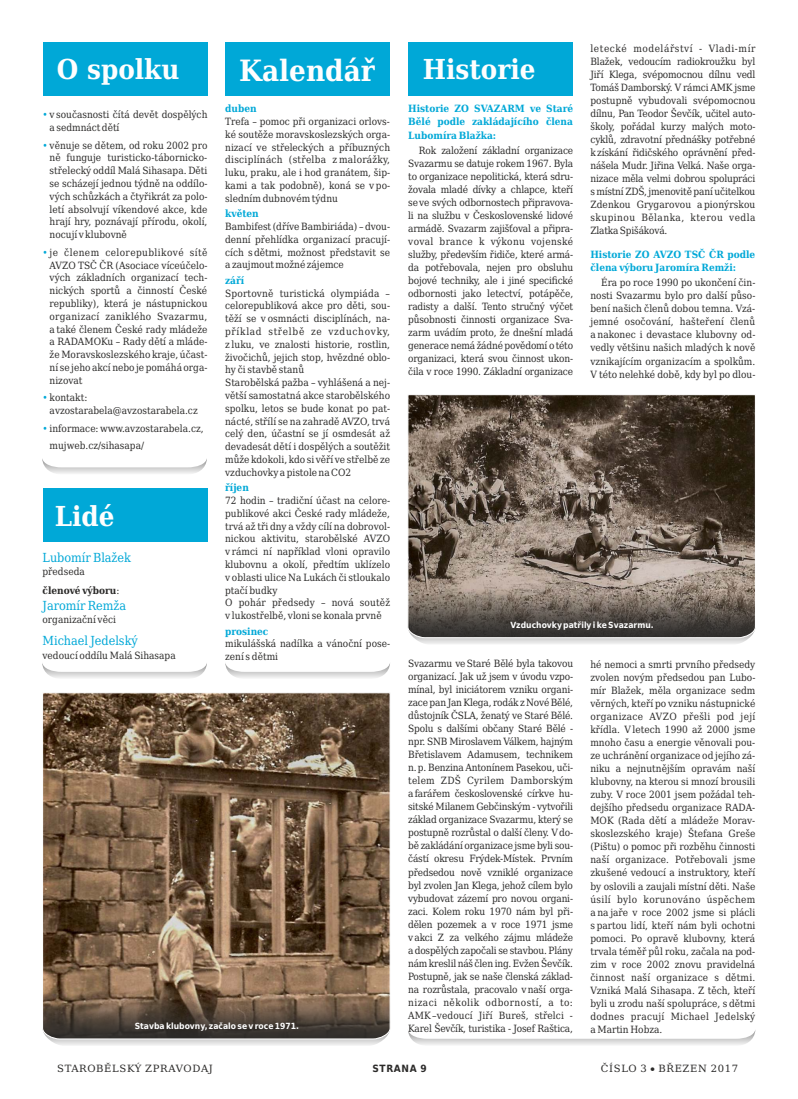
<style>
.page{position:relative;width:798px;height:1099px;background:#fff}
.page>*{position:absolute;margin:0;border:0;box-sizing:border-box;transform-origin:0 0}
.t1{font:700 29.38px "DejaVu Serif Condensed";color:#fefefe}
.t2{font:700 27.5px "DejaVu Serif Condensed";color:#fefefe}
.t3{font:12.5px "DejaVu Serif Condensed";color:#00a8d7}
.t4{font:10px/13px "DejaVu Serif Condensed";color:#2b2a29;text-align:justify}
.t5{font:700 10px/13.1px "DejaVu Serif Condensed";color:#00a8d7;text-align:justify}
.t6{font:10px "DejaVu Serif";letter-spacing:.065em;color:#2b2a29}
.t7{font:700 10px/18.8px "DejaVu Serif Condensed";color:#2b2a29}
.t8{font:700 10px "DejaVu Sans Condensed";letter-spacing:.06em;color:#2b2a29}
.t9{font:700 8.5px "DejaVu Sans Condensed";color:#fefefe}
.s1{color:#00a8d7}
.s2{font-weight:400}
</style>
<div class="page">
<svg style="left:42px;top:459px;width:165px;height:15px"></svg>
<div style="left:43px;top:488px;width:164px;height:53px;background:#00a8d7"></div>
<div style="left:43px;top:43px;width:164px;height:53px;background:#00a8d7"></div>
<svg style="left:42px;top:663px;width:165px;height:15px"></svg>
<div style="left:225px;top:43px;width:165px;height:53px;background:#00a8d7"></div>
<div style="left:408px;top:43px;width:165px;height:53px;background:#00a8d7"></div>
<svg style="left:414px;top:638px;width:335px;height:6px"></svg>
<svg style="left:407px;top:394px;width:349px;height:244px;background:#6c6055"></svg>
<svg style="left:225px;top:663px;width:165px;height:15px"></svg>
<svg style="left:50px;top:1040px;width:333px;height:5px;background:#e1e1e1"></svg>
<svg style="left:42px;top:692px;width:349px;height:348px;background:#765e48"></svg>
<svg style="left:408px;top:1030px;width:347px;height:15px"></svg>
<p class="t4" style="left:590px;top:43px;width:166px">letecké modelářství - Vladi-mír Blažek, vedoucím radiokroužku byl Jiří Klega, svépomocnou dílnu vedl Tomáš Damborský. V rámci AMK jsme postupně vybudovali svépomocnou dílnu, Pan Teodor Ševčík, učitel auto&shy;školy, pořádal kurzy malých moto&shy;cyklů, zdravotní přednášky potřebné kzískání řidičského oprávnění před&shy;nášela Mudr. Jiřina Velká. Naše orga&shy;nizace měla velmi dobrou spolupráci smístní ZDŠ, jmenovitě paní učitelkou Zdenkou Grygarovou a pionýrskou skupinou Bělanka, kterou vedla Zlatka Spišáková.</p>
<p class="t5" style="left:590px;top:249px;width:166px">Historie ZO AVZO TSČ ČR podle člena výboru Jaromíra Remži:</p>
<p class="t4" style="left:590px;top:277px;width:166px;text-indent:11px">Éra po roce 1990 po ukončení čin&shy;nosti Svazarmu bylo pro další půso&shy;bení našich členů dobou temna. Vzá&shy;jemné osočování, hašteření členů a nakonec i devastace klubovny od&shy;vedly většinu našich mladých k nově vznikajícím organizacím a spolkům.<br>V této nelehké době, kdy byl po dlou-</p>
<h1 class="t1" style="left:239px;top:58px;width:137px">Kalendář</h1>
<h2 class="t2" style="left:422px;top:58px;width:114px">Historie</h2>
<p class="t5" style="left:408px;top:103px;width:166px">Historie ZO SVAZARM ve Staré Bělé podle zakládajícího člena Lubomíra Blažka:</p>
<p class="t4" style="left:408px;top:145px;width:166px;text-indent:11px">Rok založení základní organizace Svazarmu se datuje rokem 1967. Byla to organizace nepolitická, která sdru&shy;žovala mladé dívky a chlapce, kteří seve svých odbornostech připravova&shy;li na službu v Československé lidové armádě. Svazarm zajišťoval a připra&shy;voval brance k výkonu vojenské služby, především řidiče, které armá&shy;da potřebovala, nejen pro obsluhu bojové techniky, ale i jiné specifické odbornosti jako letectví, potápěče, radisty a další. Tento stručný výčet působnosti činnosti organizace Sva&shy;zarm uvádím proto, že dnešní mladá generace nemá žádné povědomí otéto organizaci, která svou činnost ukon&shy;čila v roce 1990. Základní organizace</p>
<h2 class="t2" style="left:57px;top:58px;width:124px">O spolku</h2>
<p class="t4" style="left:50px;top:109px;width:159px;text-indent:-7px"><span class="s1">•</span> v současnosti čítá devět dospělých a sedmnáct dětí</p>
<p class="t4" style="left:50px;top:140px;width:159px;text-indent:-7px"><span class="s1">•</span> věnuje se dětem, od roku 2002 pro ně funguje turisticko-tábornicko&shy;střelecký oddíl Malá Sihasapa. Děti se scházejí jednou týdně na oddílo&shy;vých schůzkách a čtyřikrát za polo&shy;letí absolvují víkendové akce, kde hrají hry, poznávají přírodu, okolí, nocují v klubovně</p>
<p class="t4" style="left:50px;top:247px;width:159px;text-indent:-7px"><span class="s1">•</span> je členem celorepublikové sítě AVZO TSČ ČR (Asociace víceúčelo&shy;vých základních organizací tech&shy;nických sportů a činností České republiky), která je nástupnickou organizací zaniklého Svazarmu, a také členem České rady mládeže a RADAMOKu – Rady dětí a mláde&shy;že Moravskoslezského kraje, účast&shy;ní se jeho akcí nebo je pomáhá orga&shy;nizovat</p>
<p class="t4" style="left:50px;top:392px;width:149px;text-indent:-7px"><span class="s1">•</span> kontakt: avzostarabela@avzostarabela.cz</p>
<p class="t4" style="left:50px;top:420px;width:155px;line-height:17.5px;text-indent:-7px"><span class="s1">•</span> informace: www.avzostarabela.cz, mujweb.cz/sihasapa/</p>
<p class="t5" style="left:225px;top:103px;width:33px">duben</p>
<p class="t4" style="left:225px;top:116px;width:166px">Trefa – pomoc při organizaci orlovs&shy;ké soutěže moravskoslezských orga&shy;nizací ve střeleckých a příbuzných disciplínách (střelba z malorážky, luku, praku, ale i hod granátem, šip&shy;kami a tak podobně), koná se v po&shy;sledním dubnovém týdnu</p>
<p class="t5" style="left:225px;top:208px;width:35px">květen</p>
<p class="t4" style="left:225px;top:221px;width:166px">Bambifest (dříve Bambiriáda) – dvou&shy;denní přehlídka organizací pracují&shy;cích s dětmi, možnost představit se a zaujmout možné zájemce</p>
<p class="t5" style="left:225px;top:274px;width:21px">září</p>
<p class="t4" style="left:225px;top:287px;width:166px;text-align:left">Sportovně turistická olympiáda – celorepubliková akce pro děti, sou&shy;těží se v osmnácti disciplínách, na&shy;příklad střelbě ze vzduchovky, z luku, ve znalosti historie, rostlin, živočichů, jejich stop, hvězdné oblo&shy;hy či stavbě stanů<br>Starobělská pažba – vyhlášená a nej&shy;větší samostatná akce starobělského spolku, letos se bude konat po pat&shy;nácté, střílí se na zahradě AVZO, trvá celý den, účastní se jí osmdesát až devadesát dětí i dospělých a soutěžit může kdokoli, kdo si věří ve střelbě ze vzduchovky a pistole na CO2</p>
<p class="t5" style="left:225px;top:482px;width:25px">říjen</p>
<p class="t4" style="left:225px;top:495px;width:166px;text-align:left">72 hodin – tradiční účast na celore&shy;publikové akci České rady mládeže, trvá až tři dny a vždy cílí na dobrovol&shy;nickou aktivitu, starobělské AVZO v rámci ní například vloni opravilo klubovnu a okolí, předtím uklízelo v oblasti ulice Na Lukách či stloukalo ptačí budky<br>O pohár předsedy – nová soutěž v lukostřelbě, vloni se konala prvně</p>
<p class="t5" style="left:225px;top:625px;width:45px">prosinec</p>
<p class="t4" style="left:225px;top:638px;width:166px">mikulášská nadílka a vánoční pose&shy;zení s dětmi</p>
<h2 class="t2" style="left:55px;top:505px;width:61px">Lidé</h2>
<p class="t3" style="left:43px;top:552px;width:90px">Lubomír Blažek</p>
<p class="t7" style="left:43px;top:563px;width:78px"><span class="s2">předseda </span>členové výboru<span class="s2">:</span></p>
<p class="t3" style="left:43px;top:600px;width:85px">Jaromír Remža</p>
<p class="t4" style="left:43px;top:614px;width:75px">organizační věci</p>
<p class="t3" style="left:43px;top:635px;width:97px">Michael Jedelský</p>
<p class="t4" style="left:43px;top:649px;width:135px">vedoucí oddílu Malá Sihasapa</p>
<p class="t9" style="left:510px;top:621px;width:145px">Vzduchovky patřily i ke Svazarmu.</p>
<p class="t4" style="left:408px;top:657px;width:166px">Svazarmu veStaré Bělé byla takovou organizací. Jak už jsem v úvodu vzpo&shy;mínal, byl iniciátorem vzniku organi&shy;zace pan Jan Klega, rodák zNové Bělé, důstojník ČSLA, ženatý ve Staré Bělé.<br>Spolu s dalšími občany Staré Bělé - npr. SNB Miroslavem Válkem, hajným Břetislavem Adamusem, technikem n.p. Benzina Antonínem Pasekou, uči&shy;telem ZDŠ Cyrilem Damborským afarářem československé církve hu&shy;sitské Milanem Gebčinským - vytvořili základ organizace Svazarmu, který se postupně rozrůstal o další členy. Vdo&shy;bě zakládání organizace jsme byli sou&shy;částí okresu Frýdek-Místek. Prvním předsedou nově vzniklé organizace byl zvolen Jan Klega, jehož cílem bylo vybudovat zázemí pro novou organi&shy;zaci. Kolem roku 1970 nám byl při&shy;dělen pozemek a v roce 1971 jsme vakci Z za velkého zájmu mládeže adospělých započali se stavbou. Plány nám kreslil náš člen ing. Evžen Ševčík.<br>Postupně, jak se naše členská základ&shy;na rozrůstala, pracovalo vnaší orga&shy;nizaci několik odborností, a to:<br>AMK–vedoucí Jiří Bureš, střelci - Karel Ševčík, turistika - Josef Raštica,</p>
<p class="t4" style="left:590px;top:658px;width:166px">hé nemoci a smrti prvního předsedy zvolen novým předsedou pan Lubo&shy;mír Blažek, měla organizace sedm věrných, kteří po vzniku nástupnické organizace AVZO přešli pod její křídla. V letech 1990 až 2000 jsme mnoho času a energie věnovali pou&shy;ze uchránění organizace od jejího zá&shy;niku a nejnutnějším opravám naší klubovny, na kterou si mnozí brousili zuby. V roce 2001 jsem požádal teh&shy;dejšího předsedu organizace RADA-MOK (Rada dětí a mládeže Morav&shy;skoslezského kraje) Štefana Greše (Pištu) o pomoc při rozběhu činnosti naší organizace. Potřebovali jsme zkušené vedoucí a instruktory, kteří by oslovili a zaujali místní děti. Naše úsilí bylo korunováno úspěchem a na jaře v roce 2002 jsme si plácli s partou lidí, kteří nám byli ochotni pomoci. Po opravě klubovny, která trvala téměř půl roku, začala na pod&shy;zim v roce 2002 znovu pravidelná činnost naší organizace s dětmi.<br>Vzniká Malá Sihasapa. Z těch, kteří byli u zrodu naší spolupráce, s dětmi dodnes pracují Michael Jedelský a Martin Hobza.</p>
<p class="t9" style="left:135px;top:1022px;width:166px">Stavba klubovny, začalo se v roce 1971.</p>
<p class="t6" style="left:57px;top:1063px;width:157px">STAROBĚLSKÝ ZPRAVODAJ</p>
<p class="t8" style="left:372px;top:1063px;width:56px">STRANA 9</p>
<p class="t6" style="left:600px;top:1063px;width:139px">ČÍSLO 3 BŘEZEN 2017</p>
</div>
